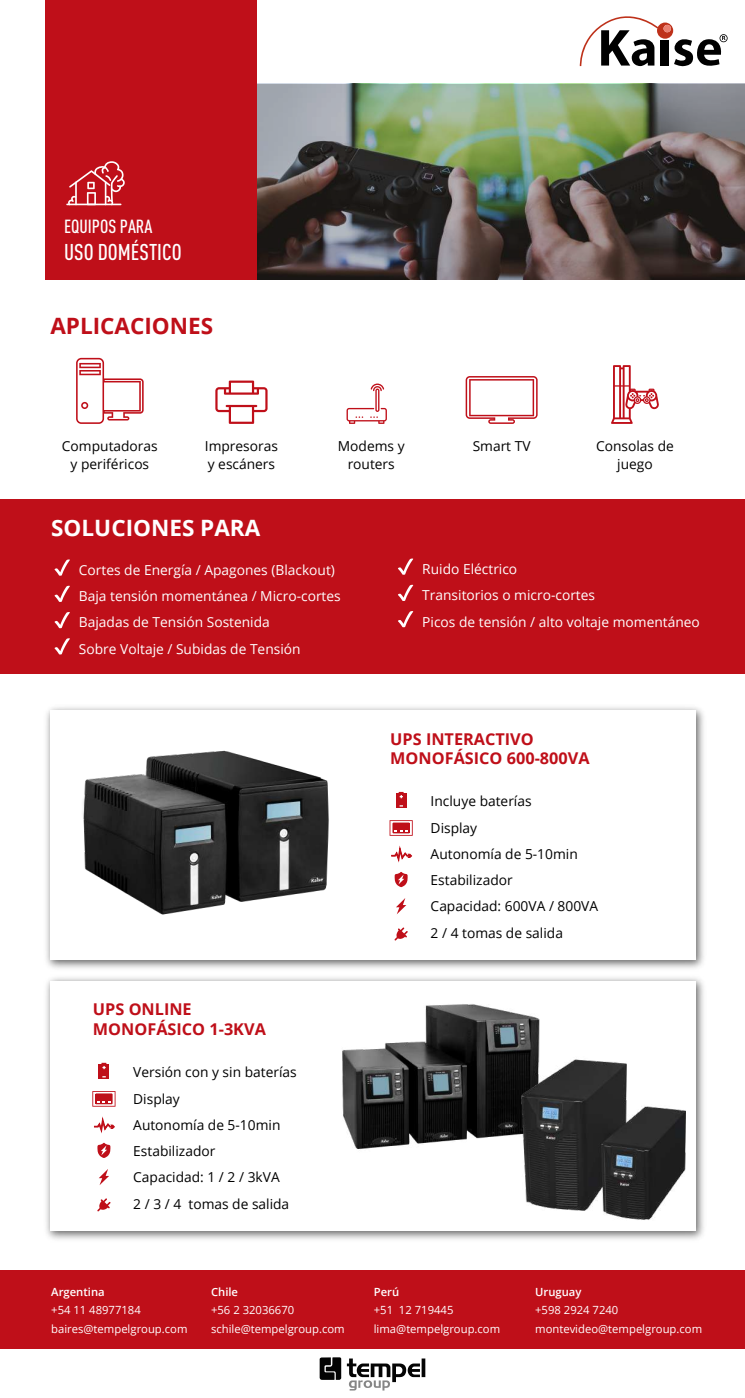
<style>
.page{position:relative;width:745px;height:1398px;background:#fff}
.page>*{position:absolute;margin:0;border:0;box-sizing:border-box;transform-origin:0 0}
.t1{font:700 22.5px "Open Sans";color:#fff}
.t2{font:500 condensed 22.5px "DIN Pro";color:#fff}
.t3{font:700 22.5px "Open Sans";color:#bf0f19}
.t4{font:500 condensed 18.75px "DIN Pro";color:#fff}
.t5{font:700 16.25px/19.5px "Open Sans";color:#bf0f19}
.t6{font:13.75px/26.2px "Open Sans";color:#000;text-align:center}
.t7{font:13.75px/26.2px "Open Sans";color:#fff}
.t8{font:11.25px/18.8px "Open Sans";color:#fff}
.t9{font:600 11.25px "Open Sans";color:#fff}
</style>
<div class="page">
<div style="left:0;top:499px;width:744px;height:174px;background:#bf0f19"></div>
<img style="left:46px;top:707px;width:658px;height:262px">
<div style="left:50px;top:710px;width:644px;height:249px;background:#fff"></div>
<img style="left:257px;top:84px;width:487px;height:195px">
<div style="left:45px;top:0;width:212px;height:279px;background:#bf0f19"></div>
<svg style="left:579px;top:16px;width:148px;height:51px"></svg>
<svg style="left:55px;top:559px;width:15px;height:16px"></svg>
<svg style="left:55px;top:585px;width:15px;height:17px"></svg>
<svg style="left:55px;top:612px;width:15px;height:16px"></svg>
<svg style="left:55px;top:638px;width:15px;height:16px"></svg>
<svg style="left:398px;top:558px;width:15px;height:16px"></svg>
<svg style="left:398px;top:584px;width:15px;height:17px"></svg>
<svg style="left:398px;top:611px;width:15px;height:16px"></svg>
<img style="left:83px;top:750px;width:246px;height:165px">
<svg style="left:611px;top:365px;width:47px;height:59px"></svg>
<svg style="left:465px;top:376px;width:72px;height:48px"></svg>
<svg style="left:76px;top:358px;width:67px;height:66px"></svg>
<hr style="left:66px;top:203px;width:55px;height:2px;background:#fff">
<svg style="left:67px;top:161px;width:58px;height:44px"></svg>
<svg style="left:389px;top:820px;width:23px;height:15px"></svg>
<svg style="left:396px;top:898px;width:10px;height:16px"></svg>
<svg style="left:394px;top:927px;width:13px;height:13px"></svg>
<svg style="left:391px;top:845px;width:21px;height:16px"></svg>
<img style="left:46px;top:977px;width:658px;height:263px">
<div style="left:50px;top:980px;width:644px;height:250px;background:#fff"></div>
<img style="left:342px;top:1004px;width:198px;height:146px">
<img style="left:521px;top:1051px;width:164px;height:187px">
<svg style="left:215px;top:380px;width:52px;height:44px"></svg>
<svg style="left:346px;top:383px;width:40px;height:41px"></svg>
<div style="left:395px;top:793px;width:11px;height:15px;background:#bf0f19"></div>
<svg style="left:398px;top:791px;width:5px;height:7px"></svg>
<svg style="left:394px;top:872px;width:13px;height:15px"></svg>
<svg style="left:92px;top:1091px;width:23px;height:15px"></svg>
<svg style="left:99px;top:1169px;width:10px;height:15px"></svg>
<svg style="left:97px;top:1198px;width:13px;height:13px"></svg>
<svg style="left:94px;top:1116px;width:21px;height:15px"></svg>
<div style="left:98px;top:1064px;width:11px;height:14px;background:#bf0f19"></div>
<svg style="left:101px;top:1062px;width:5px;height:6px"></svg>
<svg style="left:97px;top:1142px;width:13px;height:15px"></svg>
<div style="left:0;top:1269px;width:744px;height:79px;background:#bf0f19"></div>
<svg style="left:319px;top:1357px;width:106px;height:33px"></svg>
<h2 class="t4" style="left:64px;top:212px;width:90px">EQUIPOS PARA</h2>
<h1 class="t2" style="left:64px;top:235px;width:119px">USO DOMÉSTICO</h1>
<h1 class="t3" style="left:50px;top:309px;width:164px">APLICACIONES</h1>
<p class="t6" style="left:62px;top:436px;width:97px;line-height:18.8px">Computadoras y periféricos</p>
<p class="t6" style="left:337px;top:436px;width:68px;line-height:18.8px">Modems y routers</p>
<p class="t6" style="left:205px;top:436px;width:75px;line-height:18.8px;text-align:left">Impresoras y escáners</p>
<p class="t6" style="left:472px;top:432px;width:59px">Smart TV</p>
<p class="t6" style="left:595px;top:436px;width:79px;line-height:18.8px">Consolas de juego</p>
<h1 class="t1" style="left:51px;top:512px;width:210px">SOLUCIONES PARA</h1>
<p class="t7" style="left:79px;top:556px;width:263px">Cortes de Energía / Apagones (Blackout)<br>Baja tensión momentánea / Micro-cortes Bajadas de Tensión Sostenida<br>Sobre Voltaje / Subidas de Tensión</p>
<p class="t5" style="left:93px;top:999px;width:174px">UPS ONLINE<br>MONOFÁSICO 1-3KVA</p>
<p class="t6" style="left:133px;top:1058px;width:165px;text-align:left">Versión con y sin baterías<br>Display<br>Autonomía de 5-10min<br>Estabilizador<br>Capacidad: 1 / 2 / 3kVA<br>2 / 3 / 4 tomas de salida</p>
<p class="t7" style="left:422px;top:555px;width:279px">Ruido Eléctrico<br>Transitorios o micro-cortes<br>Picos de tensión / alto voltaje momentáneo</p>
<p class="t5" style="left:390px;top:728px;width:201px">UPS INTERACTIVO<br>MONOFÁSICO 600-800VA</p>
<p class="t6" style="left:430px;top:787px;width:169px;text-align:left">Incluye baterías<br>Display<br>Autonomía de 5-10min<br>Estabilizador<br>Capacidad: 600VA / 800VA<br>2 / 4 tomas de salida</p>
<p class="t9" style="left:51px;top:1283px;width:55px">Argentina</p>
<p class="t8" style="left:51px;top:1300px;width:138px">+54 11 48977184 baires@tempelgroup.com</p>
<p class="t9" style="left:211px;top:1283px;width:29px">Chile</p>
<p class="t8" style="left:211px;top:1300px;width:135px">+56 2 32036670 schile@tempelgroup.com</p>
<p class="t9" style="left:373px;top:1283px;width:27px">Perú</p>
<p class="t8" style="left:373px;top:1300px;width:128px">+51 12 719445 lima@tempelgroup.com</p>
<p class="t9" style="left:535px;top:1283px;width:48px">Uruguay</p>
<p class="t8" style="left:535px;top:1300px;width:168px">+598 2924 7240 montevideo@tempelgroup.com</p>
</div>
